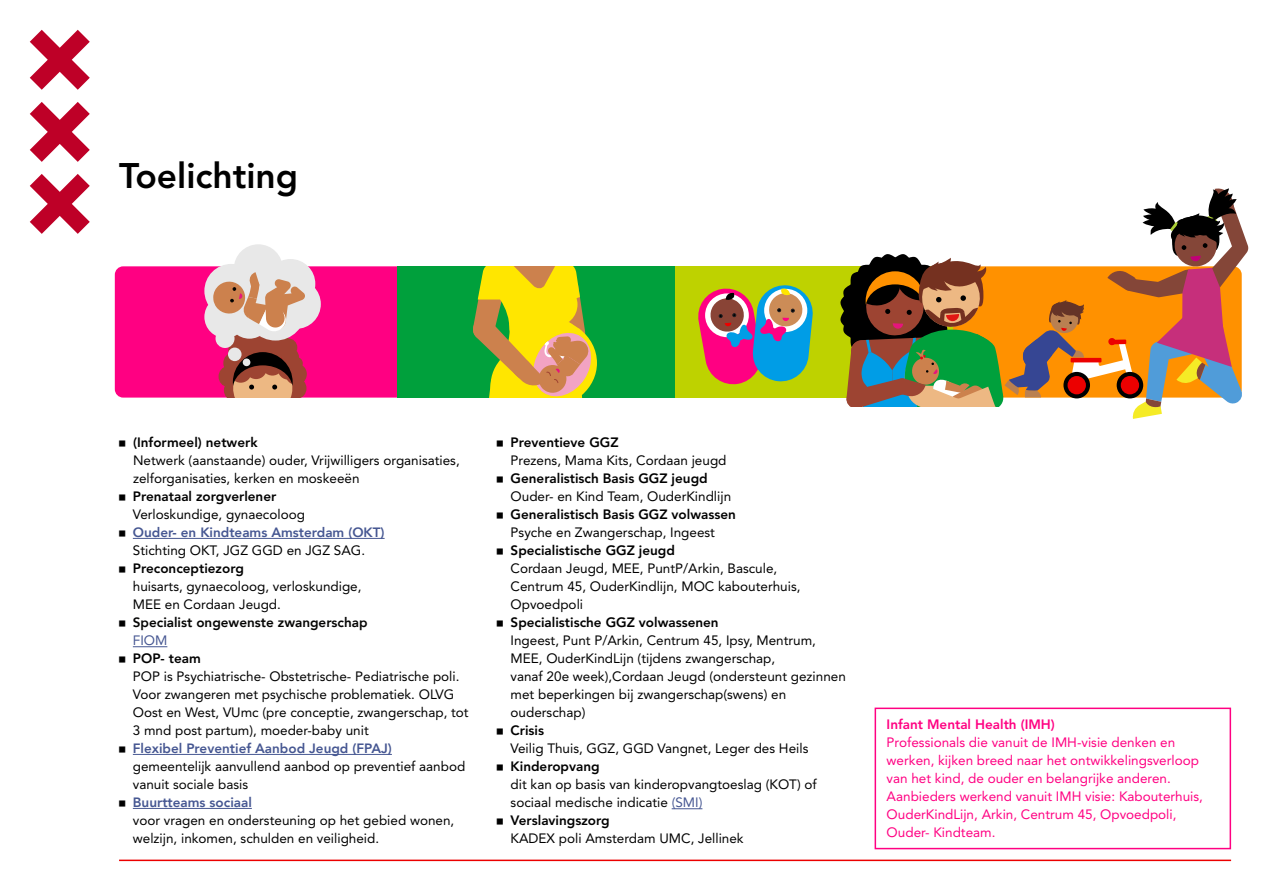
<style>
.page{position:relative;width:1263px;height:893px;background:#fff}
.page>*{position:absolute;margin:0;border:0;box-sizing:border-box;transform-origin:0 0}
.t1{font:800 35.25px "Avenir LT Std";color:#000}
.t2{font:13.5px/18px "Avenir LT Std";color:#000}
.t3{font:13.5px/18px "Avenir LT Std";color:#ff0082}
.t4{font:800 13.5px "Avenir";color:#465792}
.t5{font:800 13.5px/18px "Avenir LT Std";color:#000;text-align:center}
.t6{font:800 13.5px "Avenir";color:#050504}
.t7{font:800 13.5px "Avenir LT Std";color:#ff0082}
.t8{font:13.5px "Avenir LT Std";color:#465792}
.s1{font-family:"ASD Formfont"}
.s2{font-weight:800}
.s3{font-family:"ASD Formfont";font-weight:400;color:#000}
.s4{color:#050504}
.s5{font-family:"ASD Formfont";font-weight:400}
.s6{font-weight:400}
.s7{color:#465792}
</style>
<div class="page">
<svg style="left:30px;top:174px;width:60px;height:60px"></svg>
<svg style="left:30px;top:30px;width:60px;height:60px"></svg>
<svg style="left:30px;top:102px;width:60px;height:60px"></svg>
<div style="left:397px;top:266px;width:278px;height:132px;background:#00a03c"></div>
<div style="left:675px;top:266px;width:278px;height:132px;background:#bed200"></div>
<svg style="left:698px;top:285px;width:115px;height:100px"></svg>
<div style="left:234px;top:244px;width:49px;height:49px;background:#e8e8e8;border-radius:50%"></div>
<div style="left:266px;top:259px;width:49px;height:50px;background:#e8e8e8;border-radius:50%"></div>
<svg style="left:115px;top:266px;width:282px;height:132px;background:#eb3686"></svg>
<svg style="left:473px;top:266px;width:124px;height:131px"></svg>
<svg style="left:840px;top:188px;width:408px;height:231px"></svg>
<hr style="left:133px;top:538px;width:252px;height:1px;background:#465792">
<hr style="left:133px;top:646px;width:34px;height:1px;background:#465792">
<hr style="left:133px;top:754px;width:259px;height:1px;background:#465792">
<hr style="left:133px;top:808px;width:119px;height:1px;background:#465792">
<hr style="left:672px;top:808px;width:30px;height:1px;background:#465792">
<hr style="left:119px;top:860px;width:1112px;height:1px;background:#ec0000">
<div style="left:874px;top:708px;width:357px;height:141px;border:2px solid #ff0082"></div>
<h1 class="t1" style="left:119px;top:155px;width:181px">Toelichting</h1>
<p class="t2" style="left:133px;top:434px;width:328px;text-indent:-14px"><span class="s1">•</span> <span class="s2">(Informeel) netwerk<br></span>Netwerk (aanstaande) ouder, Vrijwilligers organisaties, zelforganisaties, kerken en moskeeën</p>
<p class="t2" style="left:133px;top:488px;width:174px;text-indent:-14px"><span class="s1">•</span> <span class="s2">Prenataal zorgverlener<br></span>Verloskundige, gynaecoloog</p>
<p class="t4" style="left:119px;top:522px;width:267px"><span class="s3">•</span> Ouder- en Kindteams Amsterdam (OKT)</p>
<p class="t2" style="left:133px;top:542px;width:234px">Stichting OKT, JGZ GGD en JGZ SAG.</p>
<p class="t2" style="left:133px;top:560px;width:230px;text-indent:-14px"><span class="s1">•</span> <span class="s2">Preconceptiezorg<br></span>huisarts, gynaecoloog, verloskundige,<br>MEE en Cordaan Jeugd.</p>
<p class="t6" style="left:119px;top:612px;width:250px"><span class="s3">•</span> Specialist ongewenste zwangerschap</p>
<p class="t8" style="left:133px;top:633px;width:36px">FIOM</p>
<p class="t2" style="left:133px;top:650px;width:337px;text-indent:-14px"><span class="s1">•</span> <span class="s2">POP- team<br></span>POP is Psychiatrische- Obstetrische- Pediatrische poli.<br>Voor zwangeren met psychische problematiek. OLVG Oost en West, VUmc (pre conceptie, zwangerschap, tot 3 mnd post partum), moeder-baby unit</p>
<p class="t4" style="left:119px;top:738px;width:274px"><span class="s3">•</span> Flexibel Preventief Aanbod Jeugd (FPAJ)</p>
<p class="t2" style="left:133px;top:758px;width:334px">gemeentelijk aanvullend aanbod op preventief aanbod vanuit <span class="s4">sociale basis</span></p>
<p class="t4" style="left:119px;top:792px;width:134px"><span class="s3">•</span> Buurtteams sociaal</p>
<p class="t2" style="left:133px;top:812px;width:323px">voor vragen en ondersteuning op het gebied wonen, welzijn, inkomen, schulden en veiligheid.</p>
<p class="t2" style="left:511px;top:434px;width:217px;text-indent:-14px"><span class="s1">•</span> <span class="s2">Preventieve GGZ<br></span>Prezens, Mama Kits, Cordaan jeugd</p>
<p class="t2" style="left:511px;top:470px;width:222px;text-indent:-14px"><span class="s1">•</span> <span class="s2">Generalistisch Basis GGZ jeugd<br></span>Ouder- en Kind Team, OuderKindlijn</p>
<p class="t5" style="left:497px;top:506px;width:241px"><span class="s5">•</span> Generalistisch Basis GGZ volwassen<br><span class="s6">Psyche en Zwangerschap, Ingeest</span></p>
<p class="t2" style="left:511px;top:542px;width:291px;text-indent:-14px"><span class="s1">•</span> <span class="s2">Specialistische GGZ jeugd<br></span>Cordaan Jeugd, MEE, PuntP/Arkin, Bascule,<br>Centrum 45, OuderKindlijn, MOC kabouterhuis,<br>Opvoedpoli</p>
<p class="t2" style="left:511px;top:614px;width:337px;text-indent:-14px"><span class="s1">•</span> <span class="s2">Specialistische GGZ volwassenen<br></span>Ingeest, Punt P/Arkin, Centrum 45, Ipsy, Mentrum, MEE, OuderKindLijn (tijdens zwangerschap,<br>vanaf 20e week),Cordaan Jeugd (ondersteunt gezinnen met beperkingen bij zwangerschap(swens) en ouderschap)</p>
<p class="t2" style="left:511px;top:722px;width:299px;text-indent:-14px"><span class="s1">•</span> <span class="s2">Crisis<br></span>Veilig Thuis, GGZ, GGD Vangnet, Leger des Heils</p>
<p class="t2" style="left:511px;top:758px;width:308px;text-indent:-14px"><span class="s1">•</span> <span class="s2">Kinderopvang<br></span>dit kan op basis van kinderopvangtoeslag (KOT) of sociaal medische indicatie <span class="s7">(SMI)</span></p>
<p class="t2" style="left:511px;top:812px;width:235px;text-indent:-14px"><span class="s1">•</span> <span class="s2">Verslavingszorg<br></span>KADEX poli Amsterdam UMC, Jellinek</p>
<p class="t7" style="left:887px;top:716px;width:170px">Infant Mental Health (IMH)</p>
<p class="t3" style="left:887px;top:733px;width:318px">Professionals die vanuit de IMH-visie denken en werken, kijken breed naar het ontwikkelingsverloop van het kind, de ouder en belangrijke anderen.<br>Aanbieders werkend vanuit IMH visie: Kabouterhuis, OuderKindLijn, Arkin, Centrum 45, Opvoedpoli, Ouder- Kindteam.</p>
</div>
